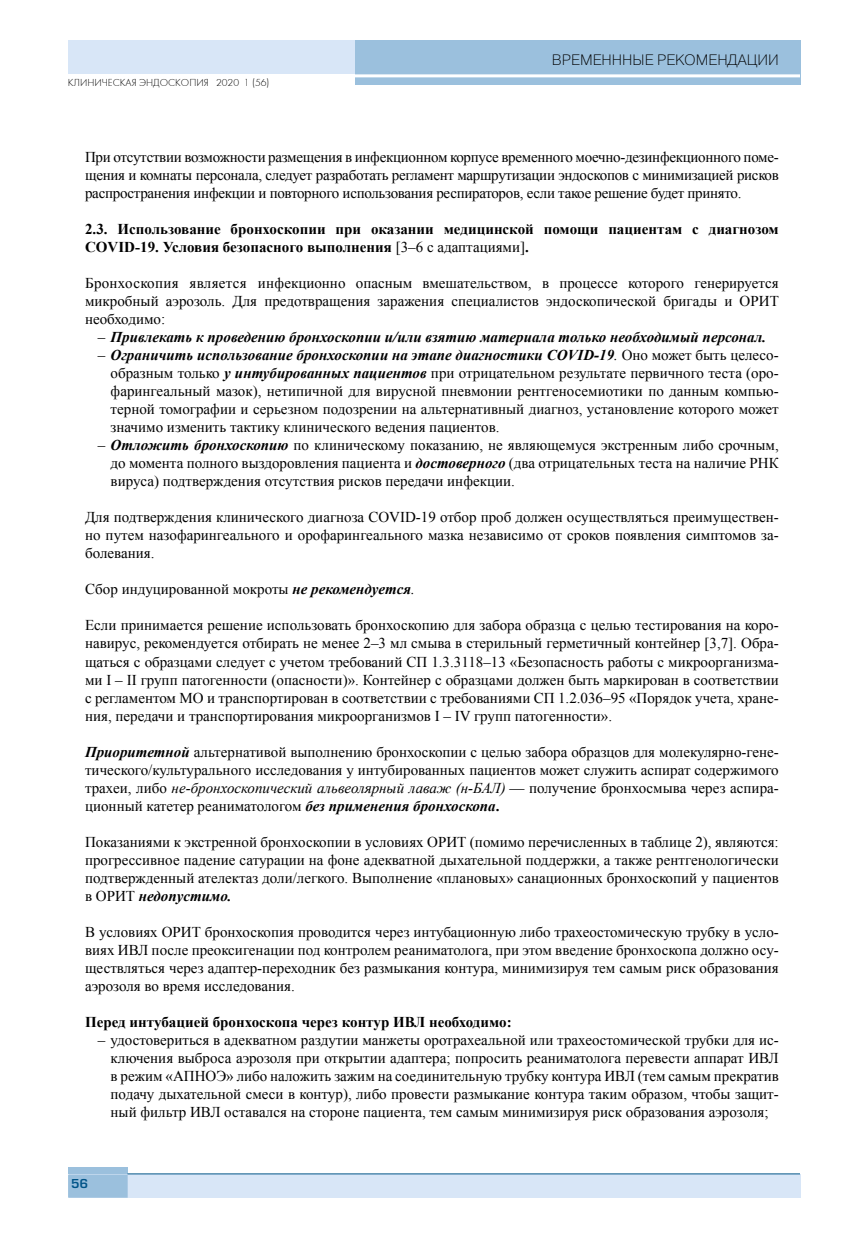
<style>
.page{position:relative;width:864px;height:1234px;background:#fff}
.page>*{position:absolute;margin:0;border:0;box-sizing:border-box;transform-origin:0 0}
.t1{font:15px/18px "Times New Roman";color:#000;text-align:justify}
.t2{font:700 15px/18px "Times New Roman";color:#000}
.t3{font:italic 700 15px "Times New Roman";color:#000}
.t4{font:15px "Pragmatica Light C";color:#000}
.t5{font:12px "Europe Demi C";color:#005488}
.t6{font:10.5px "Futura Light C";color:#000}
.s1{font-weight:400}
.s2{font-weight:400;font-style:normal}
.s3{font-weight:700;font-style:italic}
.s4{font-style:italic}
.s5{font-weight:700}
</style>
<div class="page">
<div style="left:68px;top:40px;width:732px;height:34px;background:#d8e6f7"></div>
<div style="left:355px;top:40px;width:444px;height:45px;background:#9bc0dd"></div>
<hr style="left:323px;top:74px;width:476px;height:3px;background:#fff">
<div style="left:69px;top:1174px;width:730px;height:23px;background:#d8e6f7"></div>
<div style="left:68px;top:1174px;width:60px;height:23px;background:#9bc0dd;border:2px solid #9bc0dd"></div>
<div style="left:68px;top:1166px;width:60px;height:7px;background:#9bc0dd"></div>
<hr style="left:127px;top:1173px;width:672px;height:1px;background:#005488">
<p class="t6" style="left:68px;top:77px;width:203px">КЛИНИЧЕСКАЯ ЭНДОСКОПИЯ 2020 1 (56)</p>
<p class="t4" style="left:551px;top:52px;width:228px">ВРЕМЕНННЫЕ РЕКОМЕНДАЦИИ</p>
<p class="t1" style="left:85px;top:148px;width:695px">При отсутствии возможности размещения в инфекционном корпусе временного моечно-дезинфекционного поме&shy;щения и комнаты персонала, следует разработать регламент маршрутизации эндоскопов с минимизацией рисков распространения инфекции и повторного использования респираторов, если такое решение будет принято.</p>
<p class="t2" style="left:85px;top:220px;width:695px">2.3. Использование бронхоскопии при оказании медицинской помощи пациентам с диагнозом<br>COVID‑19. Условия безопасного выполнения <span class="s1">[3–6 c адаптациями]</span>.</p>
<p class="t1" style="left:85px;top:274px;width:695px">Бронхоскопия является инфекционно опасным вмешательством, в процессе которого генерируется микробный аэрозоль. Для предотвращения заражения специалистов эндоскопической бригады и ОРИТ необходимо:</p>
<p class="t3" style="left:98px;top:327px;width:669px"><span class="s2">–</span> Привлекать к проведению бронхоскопии и/или взятию материала только необходимый персонал.</p>
<p class="t1" style="left:111px;top:346px;width:669px;text-indent:-13px">– <span class="s3">Ограничить использование бронхоскопии на этапе диагностики COVID‑19</span><span class="s4">.</span> Оно может быть целесо&shy;образным только <span class="s3">у интубированных пациентов</span> при отрицательном результате первичного теста (оро&shy;фарингеальный мазок), нетипичной для вирусной пневмонии рентгеносемиотики по данным компью&shy;терной томографии и серьезном подозрении на альтернативный диагноз, установление которого может значимо изменить тактику клинического ведения пациентов.</p>
<p class="t1" style="left:110px;top:436px;width:669px;text-indent:-13px">– <span class="s3">Отложить бронхоскопию</span> по клиническому показанию, не являющемуся экстренным либо срочным, до момента полного выздоровления пациента и <span class="s3">достоверного</span> (два отрицательных теста на наличие РНК вируса) подтверждения отсутствия рисков передачи инфекции.</p>
<p class="t1" style="left:85px;top:508px;width:695px">Для подтверждения клинического диагноза COVID‑19 отбор проб должен осуществляться преимуществен&shy;но путем назофарингеального и орофарингеального мазка независимо от сроков появления симптомов за&shy;болевания.</p>
<p class="t1" style="left:85px;top:580px;width:331px">Сбор индуцированной мокроты <span class="s3">не рекомендуется</span><span class="s4">.</span></p>
<p class="t1" style="left:85px;top:616px;width:695px">Если принимается решение использовать бронхоскопию для забора образца с целью тестирования на коро&shy;навирус, рекомендуется отбирать не менее 2–3 мл смыва в стерильный герметичный контейнер [3,7]. Обра&shy;щаться с образцами следует с учетом требований СП 1.3.3118–13 «Безопасность работы с микроорганизма&shy;ми I – II групп патогенности (опасности)». Контейнер с образцами должен быть маркирован в соответствии с регламентом МО и транспортирован в соответствии с требованиями СП 1.2.036–95 «Порядок учета, хране&shy;ния, передачи и транспортирования микроорганизмов I – IV групп патогенности».</p>
<p class="t1" style="left:85px;top:742px;width:695px"><span class="s3">Приоритетной</span> альтернативой выполнению бронхоскопии с целью забора образцов для молекулярно-гене&shy;тического/культурального исследования у интубированных пациентов может служить аспират содержимого трахеи, либо <span class="s4">не-бронхоскопический альвеолярный лаваж (н-БАЛ)</span> — получение бронхосмыва через аспира&shy;ционный катетер реаниматологом <span class="s3">без применения бронхоскопа</span><span class="s5">.</span></p>
<p class="t1" style="left:85px;top:832px;width:695px">Показаниями к экстренной бронхоскопии в условиях ОРИТ (помимо перечисленных в таблице 2), являются: прогрессивное падение сатурации на фоне адекватной дыхательной поддержки, а также рентгенологически подтвержденный ателектаз доли/легкого. Выполнение «плановых» санационных бронхоскопий у пациентов в ОРИТ <span class="s3">недопустимо.</span></p>
<p class="t1" style="left:85px;top:922px;width:695px">В условиях ОРИТ бронхоскопия проводится через интубационную либо трахеостомическую трубку в усло&shy;виях ИВЛ после преоксигенации под контролем реаниматолога, при этом введение бронхоскопа должно осу&shy;ществляться через адаптер-переходник без размыкания контура, минимизируя тем самым риск образования аэрозоля во время исследования.</p>
<p class="t2" style="left:85px;top:1012px;width:428px">Перед интубацией бронхоскопа через контур ИВЛ необходимо:</p>
<p class="t1" style="left:111px;top:1030px;width:669px;text-indent:-13px">– удостовериться в адекватном раздутии манжеты оротрахеальной или трахеостомической трубки для ис&shy;ключения выброса аэрозоля при открытии адаптера; попросить реаниматолога перевести аппарат ИВЛ в режим «АПНОЭ» либо наложить зажим на соединительную трубку контура ИВЛ (тем самым прекратив подачу дыхательной смеси в контур), либо провести размыкание контура таким образом, чтобы защит&shy;ный фильтр ИВЛ оставался на стороне пациента, тем самым минимизируя риск образования аэрозоля;</p>
<p class="t5" style="left:71px;top:1176px;width:19px">56</p>
</div>
